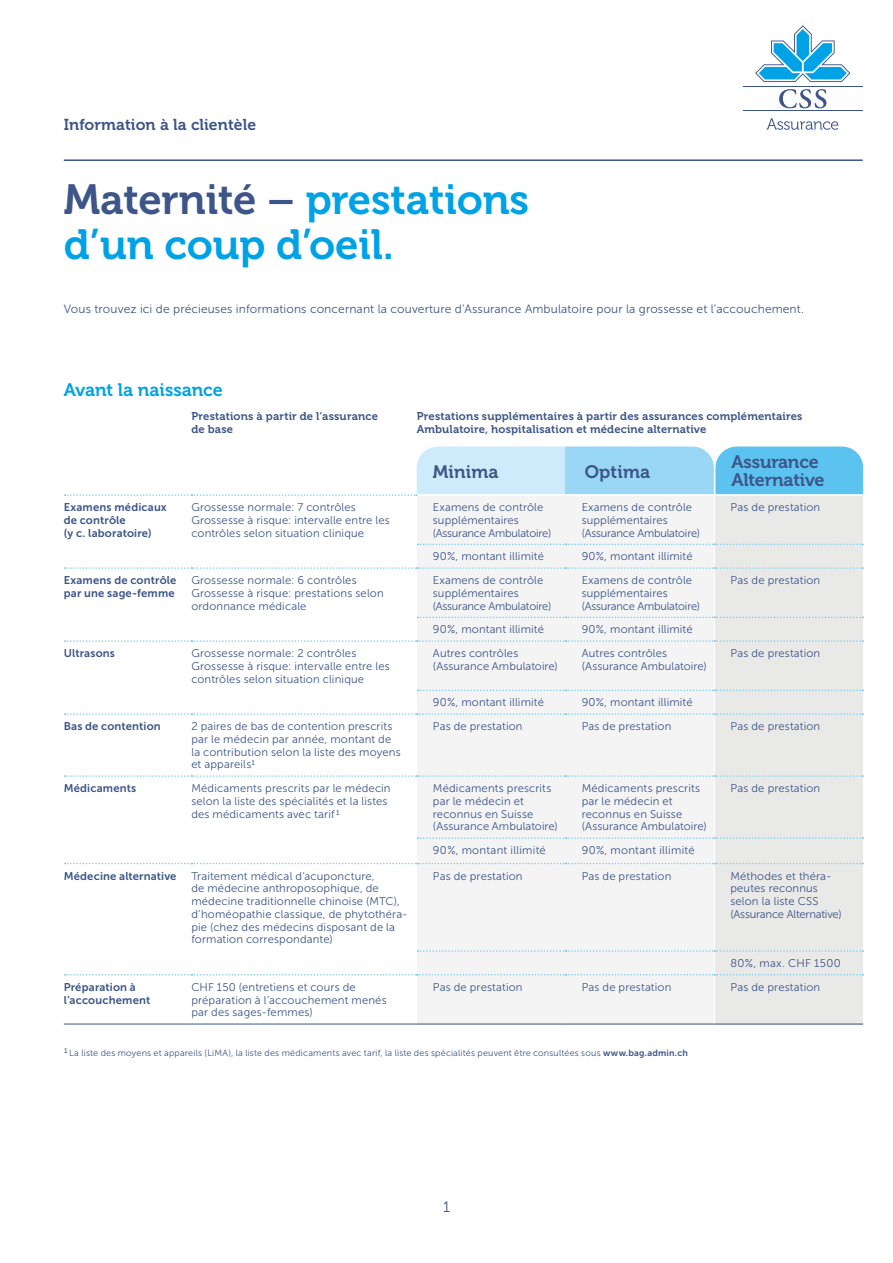
<style>
.page{position:relative;width:893px;height:1263px;background:#fff}
.page>*{position:absolute;margin:0;border:0;box-sizing:border-box;transform-origin:0 0}
.t1{font:42px/45px "Museo 700";letter-spacing:-.005em;color:#00a2e6}
.t2{font:18px/18px "Museo 700";letter-spacing:-.01em;color:#3d5588}
.t3{font:18px "Museo 700";letter-spacing:-.005em;color:#00a2e6}
.t4{font:15.75px "Museo 700";letter-spacing:.005em;color:#3d5588}
.t5{font:15px "Museo Sans 300";color:#3d5588}
.t6{font:12px "Museo Sans 300";letter-spacing:.01em;color:#3d5588}
.t7{font:11.25px/12.8px "Museo Sans 300";letter-spacing:.01em;color:#3d5588}
.t8{font:11.25px/12.8px "Museo Sans 700";letter-spacing:.015em;color:#3d5588}
.t9{font:11.25px/12.8px "Museo 700";letter-spacing:.015em;color:#3d5588}
.t10{font:9px "Museo Sans 300";letter-spacing:.02em;color:#3d5588}
.s1{color:#3d5588}
.s2{font-size:11.25px}
.s3{font-family:"Museo Sans 700"}
</style>
<div class="page">
<div style="left:417px;top:495px;width:149px;height:530px;background:#f4f4f4"></div>
<div style="left:565px;top:495px;width:149px;height:530px;background:#f4f4f4"></div>
<div style="left:715px;top:495px;width:148px;height:530px;background:#e9e9e8"></div>
<svg style="left:65px;top:446px;width:798px;height:50px"></svg>
<svg style="left:417px;top:544px;width:446px;height:1px"></svg>
<svg style="left:65px;top:567px;width:798px;height:2px"></svg>
<svg style="left:417px;top:617px;width:446px;height:1px"></svg>
<svg style="left:65px;top:640px;width:798px;height:2px"></svg>
<svg style="left:417px;top:690px;width:446px;height:1px"></svg>
<svg style="left:65px;top:713px;width:798px;height:2px"></svg>
<svg style="left:65px;top:775px;width:798px;height:2px"></svg>
<svg style="left:417px;top:837px;width:446px;height:2px"></svg>
<svg style="left:65px;top:863px;width:798px;height:1px"></svg>
<svg style="left:417px;top:950px;width:446px;height:2px"></svg>
<svg style="left:65px;top:974px;width:798px;height:1px"></svg>
<hr style="left:64px;top:1024px;width:127px;height:1px;background:#3d5588">
<hr style="left:191px;top:1024px;width:226px;height:1px;background:#3d5588">
<hr style="left:417px;top:1024px;width:149px;height:1px;background:#3d5588">
<hr style="left:566px;top:1024px;width:148px;height:1px;background:#3d5588">
<hr style="left:714px;top:1024px;width:149px;height:1px;background:#3d5588">
<hr style="left:743px;top:110px;width:119px;height:1px;background:#3d5588">
<hr style="left:743px;top:86px;width:119px;height:1px;background:#3d5588">
<svg style="left:755px;top:25px;width:95px;height:57px"></svg>
<svg style="left:779px;top:89px;width:47px;height:19px"></svg>
<svg style="left:767px;top:118px;width:71px;height:12px"></svg>
<hr style="left:64px;top:159px;width:799px;height:2px;background:#3d5588">
<h3 class="t4" style="left:64px;top:116px;width:194px">Information à la clientèle</h3>
<h1 class="t1" style="left:64px;top:178px;width:467px"><span class="s1">Maternité –</span> prestations d’un coup d’oeil.</h1>
<p class="t6" style="left:64px;top:302px;width:742px">Vous trouvez ici de précieuses informations concernant la couverture d’Assurance Ambulatoire pour la grossesse et l’accouchement.</p>
<h2 class="t3" style="left:64px;top:380px;width:161px">Avant la naissance</h2>
<p class="t9" style="left:191px;top:410px;width:188px">Prestations à partir de l‘assurance de base</p>
<p class="t9" style="left:417px;top:410px;width:387px">Prestations supplémentaires à partir des assurances complémentaires<br>Ambulatoire, hospitalisation et médecine alternative</p>
<h2 class="t2" style="left:433px;top:463px;width:67px">Minima</h2>
<h2 class="t2" style="left:585px;top:463px;width:67px">Optima</h2>
<h2 class="t2" style="left:732px;top:453px;width:94px">Assurance<br>Alternative</h2>
<p class="t8" style="left:64px;top:501px;width:105px">Examens médicaux de contrôle<br>(y c. laboratoire)</p>
<p class="t7" style="left:191px;top:501px;width:200px">Grossesse normale: 7 contrôles<br>Grossesse à risque: intervalle entre les contrôles selon situation clinique</p>
<p class="t7" style="left:433px;top:501px;width:120px">Examens de contrôle supplémentaires (Assurance Ambulatoire)</p>
<p class="t7" style="left:582px;top:501px;width:120px">Examens de contrôle supplémentaires (Assurance Ambulatoire)</p>
<p class="t7" style="left:730px;top:501px;width:91px">Pas de prestation</p>
<p class="t7" style="left:433px;top:550px;width:113px">90%, montant illimité</p>
<p class="t7" style="left:582px;top:550px;width:113px">90%, montant illimité</p>
<p class="t8" style="left:64px;top:574px;width:114px">Examens de contrôle par une sage-femme</p>
<p class="t7" style="left:191px;top:574px;width:194px">Grossesse normale: 6 contrôles<br>Grossesse à risque: prestations selon ordonnance médicale</p>
<p class="t7" style="left:433px;top:574px;width:120px">Examens de contrôle supplémentaires (Assurance Ambulatoire)</p>
<p class="t7" style="left:582px;top:574px;width:120px">Examens de contrôle supplémentaires (Assurance Ambulatoire)</p>
<p class="t7" style="left:730px;top:574px;width:91px">Pas de prestation</p>
<p class="t7" style="left:433px;top:623px;width:113px">90%, montant illimité</p>
<p class="t7" style="left:582px;top:623px;width:113px">90%, montant illimité</p>
<p class="t8" style="left:64px;top:647px;width:53px">Ultrasons</p>
<p class="t7" style="left:191px;top:647px;width:200px">Grossesse normale: 2 contrôles<br>Grossesse à risque: intervalle entre les contrôles selon situation clinique</p>
<p class="t7" style="left:433px;top:647px;width:127px">Autres contrôles (Assurance Ambulatoire)</p>
<p class="t7" style="left:582px;top:647px;width:127px">Autres contrôles (Assurance Ambulatoire)</p>
<p class="t7" style="left:730px;top:647px;width:91px">Pas de prestation</p>
<p class="t7" style="left:433px;top:696px;width:113px">90%, montant illimité</p>
<p class="t7" style="left:582px;top:696px;width:113px">90%, montant illimité</p>
<p class="t8" style="left:64px;top:720px;width:99px">Bas de contention</p>
<p class="t7" style="left:191px;top:720px;width:211px">2 paires de bas de contention prescrits par le médecin par année, montant de la contribution selon la liste des moyens et appareils1</p>
<p class="t7" style="left:433px;top:720px;width:91px">Pas de prestation</p>
<p class="t7" style="left:582px;top:720px;width:91px">Pas de prestation</p>
<p class="t7" style="left:730px;top:720px;width:91px">Pas de prestation</p>
<p class="t8" style="left:64px;top:782px;width:74px">Médicaments</p>
<p class="t7" style="left:191px;top:782px;width:201px">Médicaments prescrits par le médecin selon la liste des spécialités et la listes des médicaments avec tarif 1</p>
<p class="t7" style="left:433px;top:782px;width:127px">Médicaments prescrits par le médecin et reconnus en Suisse (Assurance Ambulatoire)</p>
<p class="t7" style="left:582px;top:782px;width:127px">Médicaments prescrits par le médecin et reconnus en Suisse (Assurance Ambulatoire)</p>
<p class="t7" style="left:730px;top:782px;width:91px">Pas de prestation</p>
<p class="t7" style="left:433px;top:844px;width:114px">90%, montant illimité</p>
<p class="t7" style="left:582px;top:844px;width:114px">90%, montant illimité</p>
<p class="t8" style="left:64px;top:869px;width:114px">Médecine alternative</p>
<p class="t7" style="left:191px;top:869px;width:218px">Traitement médical d‘acuponcture,<br>de médecine anthroposophique, de médecine traditionnelle chinoise (MTC), d’homéopathie classique, de phytothéra&shy;pie (chez des médecins disposant de la formation correspondante)</p>
<p class="t7" style="left:433px;top:869px;width:91px">Pas de prestation</p>
<p class="t7" style="left:582px;top:869px;width:91px">Pas de prestation</p>
<p class="t7" style="left:730px;top:869px;width:113px">Méthodes et théra&shy;peutes reconnus selon la liste CSS (Assurance Alternative)</p>
<p class="t7" style="left:730px;top:957px;width:112px">80%, max. CHF 1500</p>
<p class="t8" style="left:64px;top:980px;width:88px">Préparation à l‘accouchement</p>
<p class="t7" style="left:191px;top:981px;width:197px">CHF 150 (entretiens et cours de préparation à l’accouchement menés par des sages-femmes)</p>
<p class="t7" style="left:433px;top:981px;width:91px">Pas de prestation</p>
<p class="t7" style="left:582px;top:981px;width:91px">Pas de prestation</p>
<p class="t7" style="left:730px;top:981px;width:91px">Pas de prestation</p>
<p class="t10" style="left:64px;top:1048px;width:626px"><span class="s2">1</span> La liste des moyens et appareils (LiMA), la liste des médicaments avec tarif, la liste des spécialités peuvent être consultées sous <span class="s3">www.bag.admin.ch</span></p>
<h3 class="t5" style="left:443px;top:1198px;width:8px">1</h3>
</div>
